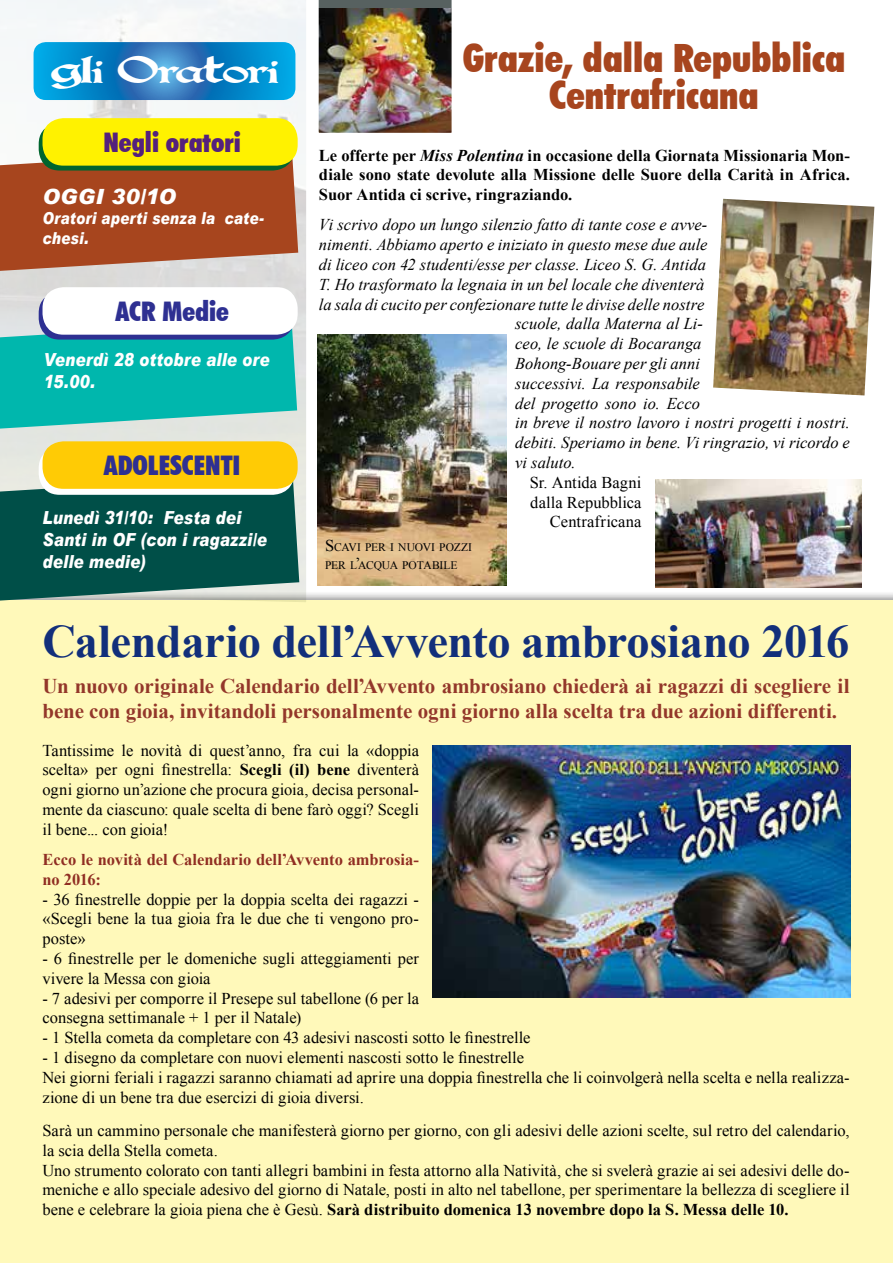
<style>
.page{position:relative;width:893px;height:1263px;background:#fff}
.page>*{position:absolute;margin:0;border:0;box-sizing:border-box;transform-origin:0 0}
.t1{font:700 46.5px "Times New Roman";letter-spacing:-.01em;color:#122f7b}
.t2{font:900 condensed 39px/37.5px "Futura BT";color:#a7451e;text-align:center}
.t3{font:37.8px "Gregorian";letter-spacing:-.005em;color:#fff;scale:1.25 1}
.t4{font:900 condensed 27px "Futura BT";color:#2e3092}
.t5{font:900 condensed 27px "Futura BT";color:#54217c}
.t6{font:700 21px/25.2px "Times New Roman";letter-spacing:-.005em;color:#93372a}
.t7{font:italic 900 21px "Arial";letter-spacing:.01em;color:#fff}
.t8{font:italic 900 18px/21.8px "Arial";letter-spacing:.015em;color:#fff;scale:.84 1}
.t9{font:16.5px/19.8px "Times New Roman";color:#000}
.t10{font:italic 16.5px "Times New Roman";color:#000}
.t11{font:700 16.5px/19.8px "Times New Roman";color:#000;text-align:justify}
.t12{font:700 16.5px/19.8px "Times New Roman";color:#902e23}
.t13{font:italic 900 16.5px/20px "Arial";letter-spacing:.015em;color:#fff;scale:.83 1}
.t14{font:11.55px/18px "Times New Roman";letter-spacing:-.005em;color:#000}
.s1{font-style:italic}
.s2{font-size:16.5px}
.s3{font-weight:700}
</style>
<div class="page">
<div style="left:0;top:600px;width:893px;height:663px;background:#fff9ba"></div>
<img style="left:0;top:0;width:306px;height:602px">
<svg style="left:34px;top:42px;width:261px;height:58px;background:#1689ca"></svg>
<svg style="left:0;top:147px;width:298px;height:124px;background:#ae5735"></svg>
<div style="left:39px;top:123px;width:255px;height:48px;background:#00652e;border-radius:21px"></div>
<div style="left:43px;top:118px;width:255px;height:48px;background:#fff200;border-radius:21px"></div>
<svg style="left:0;top:319px;width:297px;height:110px;background:#1dbcb3"></svg>
<div style="left:39px;top:292px;width:255px;height:48px;background:#2e3092;border-radius:21px"></div>
<div style="left:43px;top:287px;width:255px;height:48px;background:#fff;border-radius:21px"></div>
<svg style="left:0;top:474px;width:299px;height:127px;background:#195f58"></svg>
<div style="left:39px;top:447px;width:255px;height:48px;background:#fff;border-radius:21px"></div>
<div style="left:43px;top:441px;width:255px;height:48px;background:#ffcb05;border-radius:21px"></div>
<img style="left:432px;top:745px;width:418px;height:253px">
<img style="left:318px;top:0;width:134px;height:133px">
<img style="left:713px;top:199px;width:161px;height:196px">
<img style="left:655px;top:479px;width:206px;height:108px">
<img style="left:318px;top:334px;width:189px;height:252px">
<h3 class="t3" style="left:49px;top:45px;width:184px">gli Oratori</h3>
<h3 class="t5" style="left:103px;top:126px;width:139px">Negli oratori</h3>
<p class="t7" style="left:43px;top:183px;width:131px">OGGI 30/1o</p>
<p class="t13" style="left:43px;top:207px;width:268px">Oratori aperti senza la cate&shy;chesi.</p>
<h3 class="t4" style="left:115px;top:295px;width:115px">ACR Medie</h3>
<p class="t8" style="left:44px;top:348px;width:270px">Venerdì 28 ottobre alle ore<br>15.00.</p>
<h3 class="t4" style="left:104px;top:449px;width:92px">ADOLESCENT</h3>
<h3 class="t4" style="left:233px;top:449px;width:9px">I</h3>
<p class="t8" style="left:43px;top:506px;width:269px">Lunedì 31/10: Festa dei<br>Santi in OF (con i ragazzi/e delle medie)</p>
<h2 class="t2" style="left:463px;top:39px;width:384px">Grazie, dalla Repubblica<br>Centrafricana</h2>
<p class="t11" style="left:319px;top:145px;width:533px">Le offerte per <span class="s1">Miss Polentina</span> in occasione della Giornata Missionaria Mon&shy;diale sono state devolute alla Missione delle Suore della Carità in Africa.<br>Suor Antida ci scrive, ringraziando.</p>
<p class="t10" style="left:319px;top:214px;width:390px">Vi scrivo dopo un lungo silenzio fatto di tante cose e avve-</p>
<p class="t10" style="left:319px;top:233px;width:390px">nimenti. Abbiamo aperto e iniziato in questo mese due aule</p>
<p class="t10" style="left:319px;top:253px;width:388px">di liceo con 42 studenti/esse per classe. Liceo S. G. Antida</p>
<p class="t10" style="left:319px;top:273px;width:387px">T. Ho trasformato la legnaia in un bel locale che diventerà</p>
<p class="t10" style="left:319px;top:293px;width:387px">la sala di cucito per confezionare tutte le divise delle nostre</p>
<p class="t10" style="left:515px;top:313px;width:189px">scuole, dalla Materna al Li-</p>
<p class="t10" style="left:515px;top:332px;width:188px">ceo, le scuole di Bocaranga</p>
<p class="t10" style="left:515px;top:352px;width:186px">Bohong-Bouare per gli anni</p>
<p class="t10" style="left:515px;top:372px;width:186px">successivi. La responsabile</p>
<p class="t10" style="left:515px;top:392px;width:186px">del progetto sono io. Ecco</p>
<p class="t10" style="left:515px;top:412px;width:336px">in breve il nostro lavoro i nostri progetti i nostri.</p>
<p class="t10" style="left:515px;top:431px;width:336px">debiti. Speriamo in bene. Vi ringrazio, vi ricordo e</p>
<p class="t10" style="left:515px;top:451px;width:62px">vi saluto.</p>
<p class="t9" style="left:530px;top:472px;width:113px;text-align:right">Sr. Antida Bagni dalla Repubblica<br>Centrafricana</p>
<p class="t14" style="left:325px;top:538px;width:148px"><span class="s2">S</span>CAVI PER I NUOVI POZZI<br>PER L<span class="s2">’</span>ACQUA POTABILE</p>
<h1 class="t1" style="left:43px;top:609px;width:808px">Calendario dell’Avvento ambrosiano 2016</h1>
<p class="t6" style="left:43px;top:672px;width:809px">Un nuovo originale Calendario dell’Avvento ambrosiano chiederà ai ragazzi di scegliere il bene con gioia, invitandoli personalmente ogni giorno alla scelta tra due azioni differenti.</p>
<p class="t9" style="left:43px;top:740px;width:378px;text-align:justify">Tantissime le novità di quest’anno, fra cui la «doppia scelta» per ogni finestrella: <span class="s3">Scegli (il) bene</span> diventerà ogni giorno un’azione che procura gioia, decisa personal&shy;mente da ciascuno: quale scelta di bene farò oggi? Scegli il bene... con gioia!</p>
<p class="t12" style="left:43px;top:849px;width:378px">Ecco le novità del Calendario dell’Avvento ambrosia&shy;no 2016:</p>
<p class="t9" style="left:43px;top:889px;width:378px;text-align:justify">- 36 finestrelle doppie per la doppia scelta dei ragazzi - «Scegli bene la tua gioia fra le due che ti vengono pro&shy;poste»</p>
<p class="t9" style="left:43px;top:948px;width:378px">- 6 finestrelle per le domeniche sugli atteggiamenti per vivere la Messa con gioia</p>
<p class="t9" style="left:43px;top:988px;width:378px">- 7 adesivi per comporre il Presepe sul tabellone (6 per la consegna settimanale + 1 per il Natale)</p>
<p class="t9" style="left:43px;top:1027px;width:489px">- 1 Stella cometa da completare con 43 adesivi nascosti sotto le finestrelle</p>
<p class="t9" style="left:43px;top:1047px;width:808px">- 1 disegno da completare con nuovi elementi nascosti sotto le finestrelle<br>Nei giorni feriali i ragazzi saranno chiamati ad aprire una doppia finestrella che li coinvolgerà nella scelta e nella realizza&shy;zione di un bene tra due esercizi di gioia diversi.</p>
<p class="t9" style="left:43px;top:1120px;width:809px">Sarà un cammino personale che manifesterà giorno per giorno, con gli adesivi delle azioni scelte, sul retro del calendario, la scia della Stella cometa.<br>Uno strumento colorato con tanti allegri bambini in festa attorno alla Natività, che si svelerà grazie ai sei adesivi delle do&shy;meniche e allo speciale adesivo del giorno di Natale, posti in alto nel tabellone, per sperimentare la bellezza di scegliere il bene e celebrare la gioia piena che è Gesù. <span class="s3">Sarà distribuito domenica 13 novembre dopo la S. Messa delle 10.</span></p>
</div>
